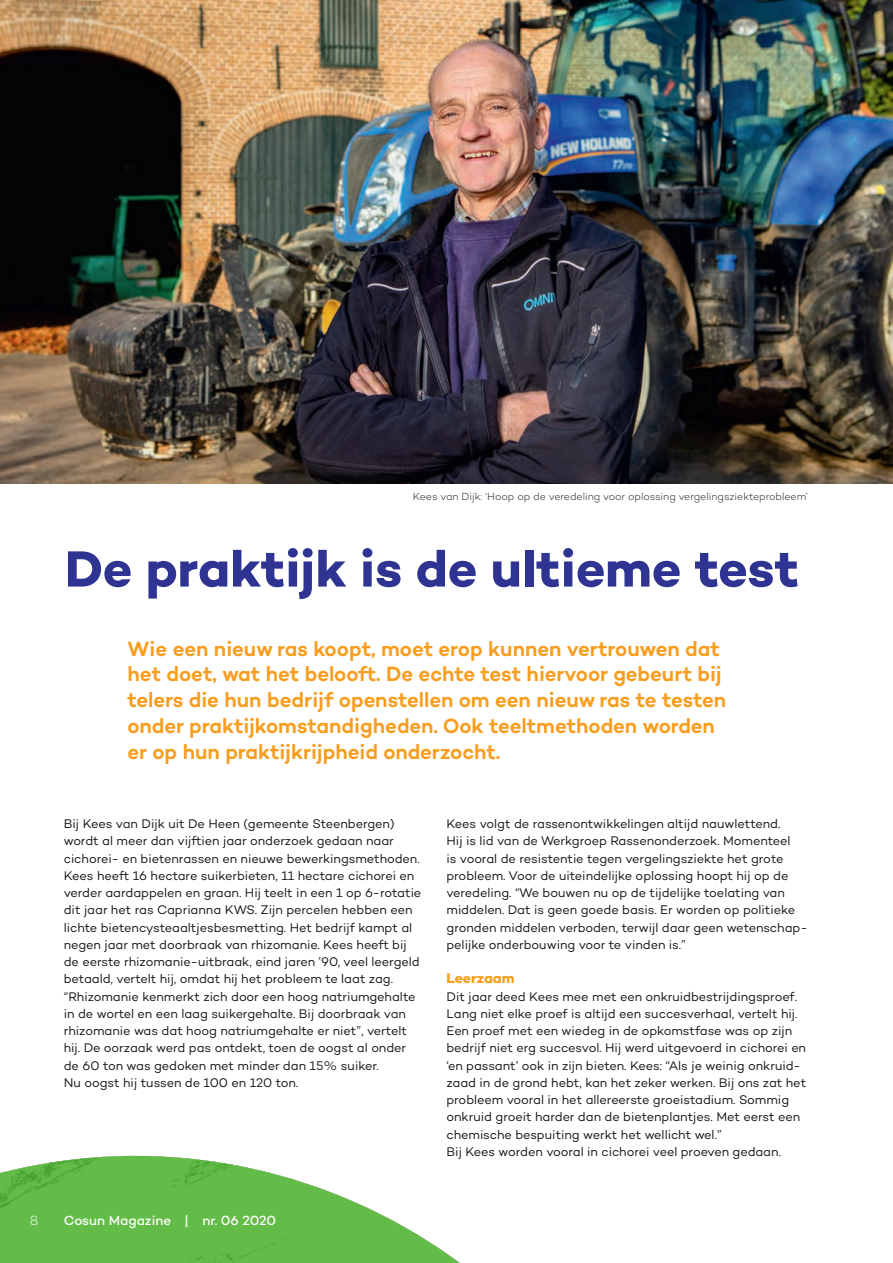
<style>
.page{position:relative;width:893px;height:1263px;background:#fff}
.page>*{position:absolute;margin:0;border:0;box-sizing:border-box;transform-origin:0 0}
.t1{font:700 51.75px "Campton";letter-spacing:-.005em;color:#2f3392}
.t2{font:600 21px/25.8px "Campton";letter-spacing:-.005em;color:#f89d1e}
.t3{font:700 14.25px "Campton";color:#f89d1e}
.t4{font:500 13.5px "Campton";color:#fff}
.t5{font:300 13.5px "Campton";color:#fff}
.t6{font:12.75px/17.2px "Campton";letter-spacing:-.005em;color:#121617}
.t7{font:300 10.5px "Campton";letter-spacing:-.005em;color:#121617}
</style>
<div class="page">
<img style="left:0;top:0;width:893px;height:483px">
<img style="left:0;top:1156px;width:460px;height:107px">
<p class="t7" style="left:413px;top:490px;width:397px">Kees van Dijk: ‘Hoop op de veredeling voor oplossing vergelingsziekteprobleem’</p>
<h1 class="t1" style="left:65px;top:536px;width:735px">De praktijk is de ultieme test</h1>
<p class="t2" style="left:128px;top:635px;width:600px">Wie een nieuw ras koopt, moet erop kunnen vertrouwen dat het doet, wat het belooft. De echte test hiervoor gebeurt bij telers die hun bedrijf openstellen om een nieuw ras te testen onder praktijkomstandigheden. Ook teeltmethoden worden er op hun praktijkrijpheid onderzocht.</p>
<p class="t6" style="left:64px;top:815px;width:359px">Bij Kees van Dijk uit De Heen (gemeente Steenbergen) wordt al meer dan vijftien jaar onderzoek gedaan naar cichorei- en bietenrassen en nieuwe bewerkingsmethoden.<br>Kees heeft 16 hectare suikerbieten, 11 hectare cichorei en verder aardappelen en graan. Hij teelt in een 1 op 6-rotatie dit jaar het ras Caprianna KWS. Zijn percelen hebben een lichte bietencysteaaltjesbesmetting. Het bedrijf kampt al negen jaar met doorbraak van rhizomanie. Kees heeft bij de eerste rhizomanie-uitbraak, eind jaren ’90, veel leergeld betaald, vertelt hij, omdat hij het probleem te laat zag. “Rhizomanie kenmerkt zich door een hoog natriumgehalte in de wortel en een laag suikergehalte. Bij doorbraak van rhizomanie was dat hoog natriumgehalte er niet”, vertelt hij. De oorzaak werd pas ontdekt, toen de oogst al onder de 60 ton was gedoken met minder dan 15% suiker.<br>Nu oogst hij tussen de 100 en 120 ton.</p>
<p class="t6" style="left:446px;top:815px;width:363px">Kees volgt de rassenontwikkelingen altijd nauwlettend.<br>Hij is lid van de Werkgroep Rassenonderzoek. Momenteel<br>is vooral de resistentie tegen vergelingsziekte het grote probleem. Voor de uiteindelijke oplossing hoopt hij op de veredeling. “We bouwen nu op de tijdelijke toelating van middelen. Dat is geen goede basis. Er worden op politieke gronden middelen verboden, terwijl daar geen wetenschap&shy;pelijke onderbouwing voor te vinden is.”</p>
<p class="t3" style="left:446px;top:969px;width:70px">Leerzaam</p>
<p class="t6" style="left:446px;top:987px;width:361px">Dit jaar deed Kees mee met een onkruidbestrijdingsproef.<br>Lang niet elke proef is altijd een succesverhaal, vertelt hij.<br>Een proef met een wiedeg in de opkomstfase was op zijn bedrijf niet erg succesvol. Hij werd uitgevoerd in cichorei en ‘en passant’ ook in zijn bieten. Kees: “Als je weinig onkruid&shy;zaad in de grond hebt, kan het zeker werken. Bij ons zat het probleem vooral in het allereerste groeistadium. Sommig onkruid groeit harder dan de bietenplantjes. Met eerst een chemische bespuiting werkt het wellicht wel.”<br>Bij Kees worden vooral in cichorei veel proeven gedaan.</p>
<p class="t5" style="left:30px;top:1212px;width:10px">8</p>
<p class="t4" style="left:64px;top:1212px;width:214px">Cosun Magazine | nr. 06 2020</p>
</div>
